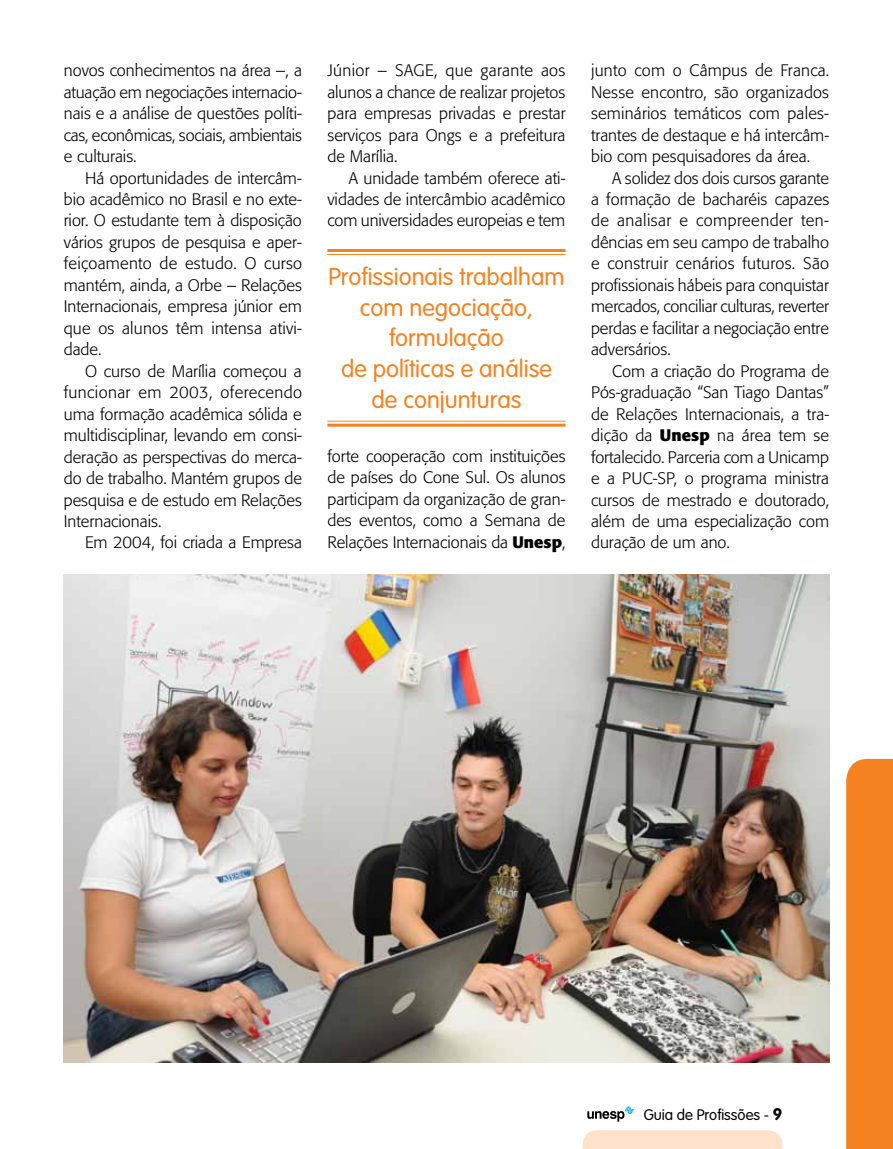
<style>
.page{position:relative;width:893px;height:1149px;background:#fff}
.page>*{position:absolute;margin:0;border:0;box-sizing:border-box;transform-origin:0 0}
.t1{font:300 24px/30.8px "VAG Rounded";color:#f58220;text-align:center}
.t2{font:300 16.5px/21.5px "Formata";color:#000;text-align:justify}
.t3{font:300 15px "VAG Rounded";color:#000}
.s1{font-weight:700}
.s2{font-weight:700;font-size:16.5px}
</style>
<div class="page">
<svg style="left:583px;top:1130px;width:199px;height:18px;background:#fee2ca"></svg>
<svg style="left:587px;top:1106px;width:47px;height:15px"></svg>
<div style="left:846px;top:758px;width:47px;height:390px;background:#f58220"></div>
<img style="left:64px;top:574px;width:765px;height:488px">
<hr style="left:327px;top:249px;width:239px;height:3px;background:#f58220">
<hr style="left:327px;top:254px;width:239px;height:1px;background:#f58220">
<hr style="left:327px;top:420px;width:239px;height:1px;background:#f58220">
<hr style="left:327px;top:423px;width:239px;height:3px;background:#f58220">
<p class="t2" style="left:64px;top:60px;width:240px">novos conhecimentos na área –, a atuação em negociações internacio&shy;nais e a análise de questões políti&shy;cas, econômicas, sociais, ambientais e culturais.</p>
<p class="t2" style="left:64px;top:167px;width:240px;text-indent:21px">Há oportunidades de intercâm&shy;bio acadêmico no Brasil e no exte&shy;rior. O estudante tem à disposição vários grupos de pesquisa e aper&shy;feiçoamento de estudo. O curso mantém, ainda, a Orbe – Relações Internacionais, empresa júnior em que os alunos têm intensa ativi&shy;dade.</p>
<p class="t2" style="left:64px;top:360px;width:240px;text-indent:21px">O curso de Marília começou a funcionar em 2003, oferecendo uma formação acadêmica sólida e multidisciplinar, levando em consi&shy;deração as perspectivas do merca&shy;do de trabalho. Mantém grupos de pesquisa e de estudo em Relações Internacionais.</p>
<p class="t2" style="left:85px;top:532px;width:218px">Em 2004, foi criada a Empresa</p>
<p class="t2" style="left:327px;top:60px;width:240px">Júnior – SAGE, que garante aos alunos a chance de realizar projetos para empresas privadas e prestar serviços para Ongs e a prefeitura de Marília.</p>
<p class="t2" style="left:327px;top:167px;width:240px;text-indent:21px">A unidade também oferece ati&shy;vidades de intercâmbio acadêmico com universidades europeias e tem</p>
<h1 class="t1" style="left:328px;top:261px;width:237px">Profissionais trabalham com negociação, formulação<br>de políticas e análise de conjunturas</h1>
<p class="t2" style="left:327px;top:445px;width:240px">forte cooperação com instituições de países do Cone Sul. Os alunos participam da organização de gran&shy;des eventos, como a Semana de Relações Internacionais da <span class="s1">Unesp</span>,</p>
<p class="t2" style="left:591px;top:60px;width:240px">junto com o Câmpus de Franca.<br>Nesse encontro, são organizados seminários temáticos com pales&shy;trantes de destaque e há intercâm&shy;bio com pesquisadores da área.</p>
<p class="t2" style="left:591px;top:167px;width:240px;text-indent:21px">A solidez dos dois cursos garante a formação de bacharéis capazes de analisar e compreender ten&shy;dências em seu campo de trabalho e construir cenários futuros. São profissionais hábeis para conquistar mercados, conciliar culturas, reverter perdas e facilitar a negociação entre adversários.</p>
<p class="t2" style="left:591px;top:360px;width:240px;text-indent:21px">Com a criação do Programa de Pós-graduação “San Tiago Dantas” de Relações Internacionais, a tra&shy;dição da <span class="s1">Unesp</span> na área tem se fortalecido. Parceria com a Unicamp e a PUC-SP, o programa ministra cursos de mestrado e doutorado, além de uma especialização com duração de um ano.</p>
<p class="t3" style="left:644px;top:1105px;width:140px">Guia de Profissões - <span class="s2">9</span></p>
</div>
